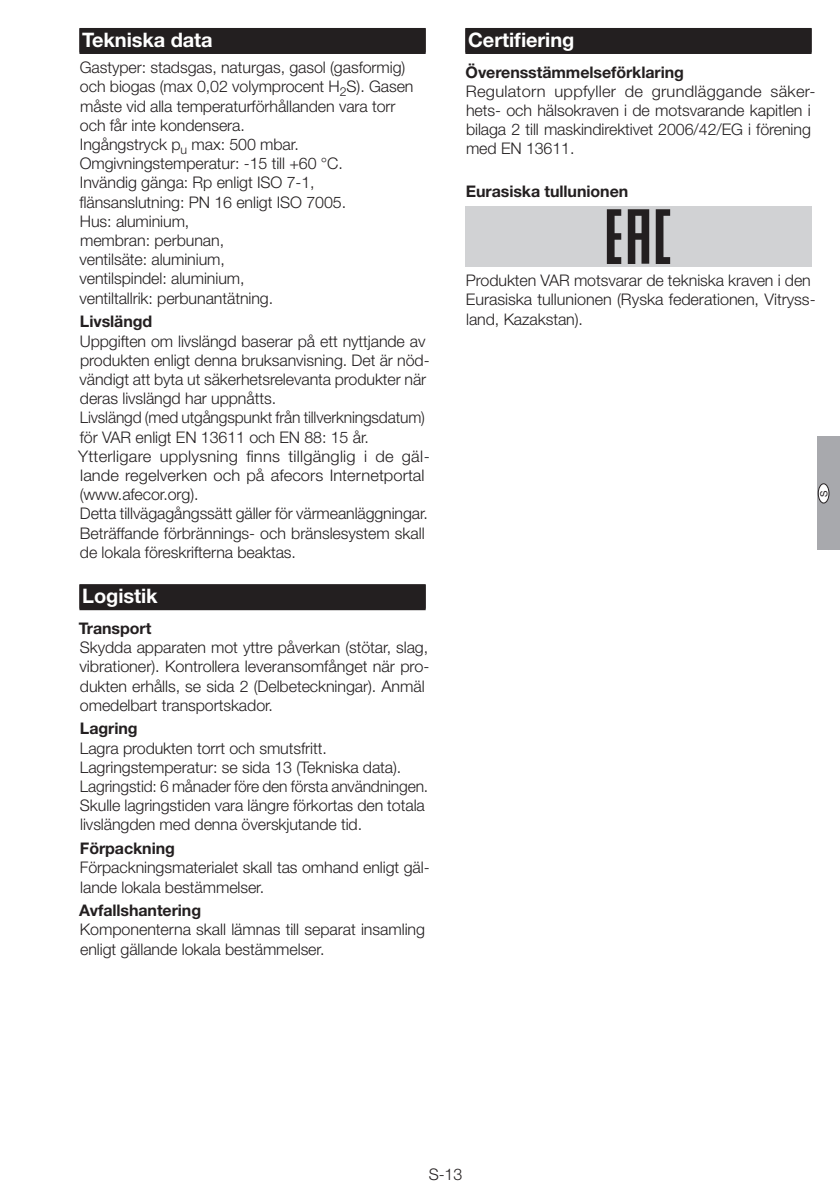
<style>
.page{position:relative;width:840px;height:1191px;background:#fff}
.page>*{position:absolute;margin:0;border:0;box-sizing:border-box;transform-origin:0 0}
.t1{font:700 20px "Helvetica Neue LT Pro";letter-spacing:-.005em;color:#fff}
.t2{font:300 16px/19.2px "Helvetica Neue LT Pro";letter-spacing:-.005em;color:#231f20}
.t3{font:700 16px "Helvetica Neue LT Pro";letter-spacing:-.005em;color:#231f20}
.t4{font:10px "Helvetica Neue LT Pro";color:#231f20}
</style>
<div class="page">
<div style="left:816px;top:437px;width:23px;height:113px;background:#a8a9ad"></div>
<div style="left:817px;top:484px;width:11px;height:19px;background:#fff;border-radius:50%"></div>
<div style="left:817px;top:483px;width:11px;height:20px;border:1px solid #231f20;border-radius:50%"></div>
<div style="left:79px;top:28px;width:346px;height:26px;background:#231f20"></div>
<div style="left:79px;top:584px;width:346px;height:26px;background:#231f20"></div>
<div style="left:465px;top:28px;width:346px;height:26px;background:#231f20"></div>
<div style="left:465px;top:206px;width:346px;height:61px;background:#d1d2d4"></div>
<svg style="left:606px;top:209px;width:15px;height:55px"></svg>
<svg style="left:655px;top:209px;width:14px;height:55px"></svg>
<svg style="left:627px;top:209px;width:22px;height:55px"></svg>
<p class="t1" style="left:82px;top:27px;width:132px">Tekniska data</p>
<p class="t2" style="left:79px;top:58px;width:335px">Gastyper: stadsgas, naturgas, gasol (gasformig) och biogas (max 0,02 volymprocent H<sub>2</sub>S). Gasen måste vid alla temperaturförhållanden vara torr och får inte kondensera.<br>Ingångstryck p<sub>u</sub> max: 500 mbar.<br>Omgivningstemperatur: -15 till +60 °C.<br>Invändig gänga: Rp enligt ISO 7-1, flänsanslutning: PN 16 enligt ISO 7005.<br>Hus: aluminium,<br>membran: perbunan,<br>ventilsäte: aluminium,<br>ventilspindel: aluminium,<br>ventiltallrik: perbunantätning.</p>
<p class="t3" style="left:80px;top:312px;width:74px">Livslängd</p>
<p class="t2" style="left:78px;top:331px;width:353px">Uppgiften om livslängd baserar på ett nyttjande av produkten enligt denna bruksanvisning. Det är nöd&shy;vändigt att byta ut säkerhetsrelevanta produkter när deras livslängd har uppnåtts.<br>Livslängd (med utgångspunkt från tillverkningsdatum) för VAR enligt EN 13611 och EN 88: 15 år.<br>Ytterligare upplysning finns tillgänglig i de gäl&shy;lande regelverken och på afecors Internetportal (www.afecor.org).<br>Detta tillvägagångssätt gäller för värmeanläggningar.<br>Beträffande förbrännings- och bränslesystem skall de lokala föreskrifterna beaktas.</p>
<p class="t1" style="left:82px;top:583px;width:77px">Logistik</p>
<p class="t3" style="left:79px;top:618px;width:74px">Transport</p>
<p class="t2" style="left:79px;top:637px;width:351px">Skydda apparaten mot yttre påverkan (stötar, slag, vibrationer). Kontrollera leveransomfånget när pro&shy;dukten erhålls, se sida 2 (Delbeteckningar). Anmäl omedelbart transportskador.</p>
<p class="t3" style="left:80px;top:719px;width:59px">Lagring</p>
<p class="t2" style="left:80px;top:738px;width:350px">Lagra produkten torrt och smutsfritt.<br>Lagringstemperatur: se sida 13 (Tekniska data).<br>Lagringstid: 6 månader före den första användningen.<br>Skulle lagringstiden vara längre förkortas den totala livslängden med denna överskjutande tid.</p>
<p class="t3" style="left:80px;top:838px;width:96px">Förpackning</p>
<p class="t2" style="left:80px;top:857px;width:351px">Förpackningsmaterialet skall tas omhand enligt gäl&shy;lande lokala bestämmelser.</p>
<p class="t3" style="left:79px;top:900px;width:123px">Avfallshantering</p>
<p class="t2" style="left:80px;top:919px;width:346px">Komponenterna skall lämnas till separat insamling enligt gällande lokala bestämmelser.</p>
<p class="t1" style="left:468px;top:27px;width:107px">Certifiering</p>
<p class="t3" style="left:465px;top:62px;width:220px">Överensstämmelseförklaring</p>
<p class="t2" style="left:465px;top:81px;width:351px">Regulatorn uppfyller de grundläggande säker&shy;hets- och hälsokraven i de motsvarande kapitlen i bilaga 2 till maskindirektivet 2006/42/EG i förening med EN 13611.</p>
<p class="t3" style="left:465px;top:182px;width:164px">Eurasiska tullunionen</p>
<p class="t2" style="left:465px;top:270px;width:351px">Produkten VAR motsvarar de tekniska kraven i den<br>Eurasiska tullunionen (Ryska federationen, Vitryss&shy;land, Kazakstan).</p>
<p class="t4" style="left:817px;top:496px;width:8px;rotate:-90deg">S</p>
<p class="t2" style="left:428px;top:1164px;width:35px">S-13</p>
</div>
